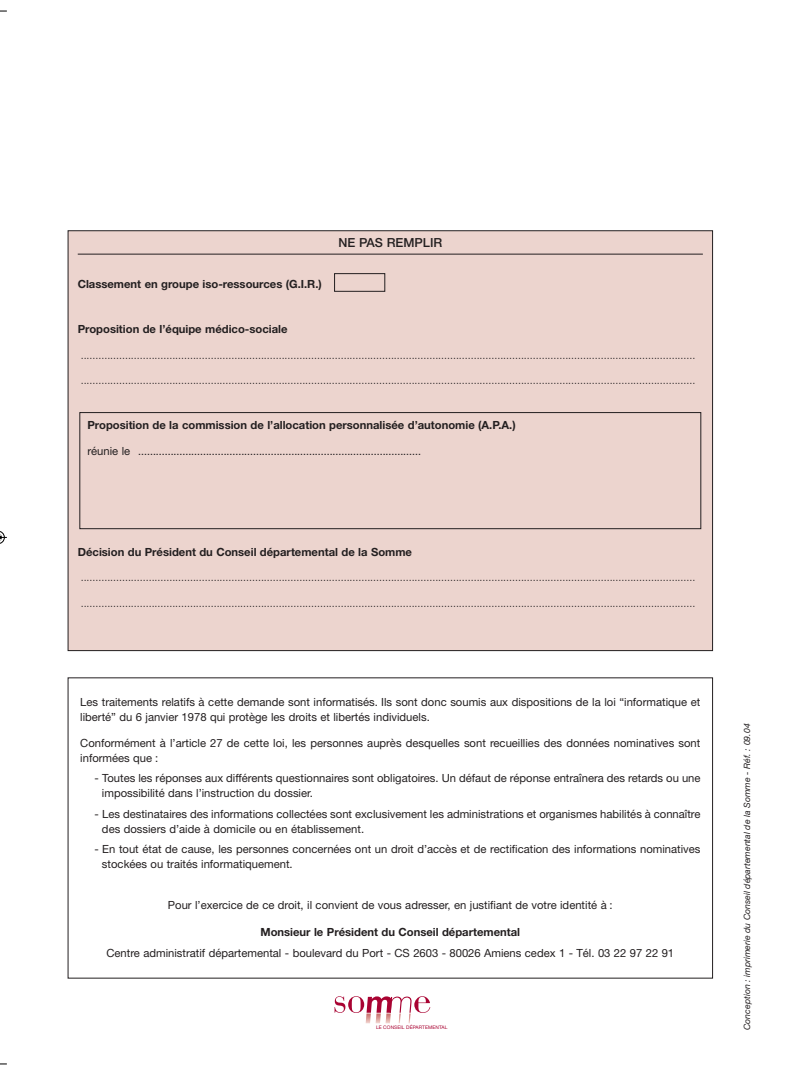
<style>
.page{position:relative;width:809px;height:1075px;background:#fff}
.page>*{position:absolute;margin:0;border:0;box-sizing:border-box;transform-origin:0 0}
.t1{font:500 12.5px "Helvetica Neue";color:#231f20}
.t2{font:11.25px/15px "Helvetica Neue";color:#231f20}
.t3{font:700 11.25px "Helvetica Neue";color:#231f20}
.t4{font:300 10.62px "Helvetica Neue";color:#231f20}
.t5{font:10.62px "Helvetica Neue";color:#231f20}
.t6{font:italic 8.75px "Helvetica Neue";color:#231f20}
.t7{font:4.88px "Helvetica Neue";letter-spacing:.02em;color:#a90332}
.s1{font-size:11.25px}
</style>
<div class="page">
<div style="left:68px;top:231px;width:644px;height:419px;background:#ecd4ce"></div>
<hr style="left:78px;top:254px;width:625px;height:1px;background:#231f20">
<div style="left:79px;top:412px;width:622px;height:117px;border:1px solid #231f20"></div>
<svg style="left:334px;top:996px;width:96px;height:27px"></svg>
<div style="left:334px;top:273px;width:51px;height:18px;border:1px solid #231f20"></div>
<hr style="left:745px;top:1074px;width:35px;height:1px;background:#000">
<hr style="left:0;top:520px;width:1px;height:35px;background:#000">
<svg style="left:0;top:530px;width:7px;height:14px"></svg>
<p class="t1" style="left:338px;top:238px;width:105px">NE PAS REMPLIR</p>
<p class="t3" style="left:78px;top:280px;width:245px">Classement en groupe iso-ressources (G.I.R.)</p>
<p class="t3" style="left:78px;top:325px;width:211px">Proposition de l’équipe médico-sociale</p>
<p class="t4" style="left:81px;top:348px;width:616px">................................................................................................................................................................................................................</p>
<p class="t4" style="left:81px;top:374px;width:616px">................................................................................................................................................................................................................</p>
<p class="t3" style="left:87px;top:421px;width:430px">Proposition de la commission de l’allocation personnalisée d’autonomie (A.P.A.)</p>
<p class="t5" style="left:87px;top:447px;width:335px"><span class="s1">réunie le</span> ................................................................................................</p>
<p class="t3" style="left:78px;top:548px;width:336px">Décision du Président du Conseil départemental de la Somme</p>
<p class="t4" style="left:81px;top:571px;width:616px">................................................................................................................................................................................................................</p>
<p class="t4" style="left:81px;top:596px;width:616px">................................................................................................................................................................................................................</p>
<p class="t2" style="left:80px;top:696px;width:621px">Les traitements relatifs à cette demande sont informatisés. Ils sont donc soumis aux dispositions de la loi “informatique et liberté” du 6 janvier 1978 qui protège les droits et libertés individuels.</p>
<p class="t2" style="left:80px;top:736px;width:621px">Conformément à l’article 27 de cette loi, les personnes auprès desquelles sont recueillies des données nominatives sont informées que :</p>
<p class="t2" style="left:102px;top:772px;width:600px;text-indent:-8px">- Toutes les réponses aux différents questionnaires sont obligatoires. Un défaut de réponse entraînera des retards ou une impossibilité dans l’instruction du dossier.</p>
<p class="t2" style="left:102px;top:807px;width:600px;text-indent:-8px">- Les destinataires des informations collectées sont exclusivement les administrations et organismes habilités à connaître des dossiers d’aide à domicile ou en établissement.</p>
<p class="t2" style="left:102px;top:842px;width:600px;text-indent:-8px">- En tout état de cause, les personnes concernées ont un droit d’accès et de rectification des informations nominatives stockées ou traités informatiquement.</p>
<p class="t2" style="left:168px;top:898px;width:446px">Pour l’exercice de ce droit, il convient de vous adresser, en justifiant de votre identité à :</p>
<p class="t3" style="left:260px;top:928px;width:261px">Monsieur le Président du Conseil départemental</p>
<p class="t2" style="left:106px;top:946px;width:569px">Centre administratif départemental - boulevard du Port - CS 2603 - 80026 Amiens cedex 1 - Tél. 03 22 97 22 91</p>
<p class="t7" style="left:376px;top:1025px;width:73px">LE CONSEIL DÉPARTEMENTAL</p>
<p class="t6" style="left:744px;top:1029px;width:308px;rotate:-90deg">Conception : imprimerie du Conseil départemental de la Somme - Réf. : 09.04</p>
</div>
